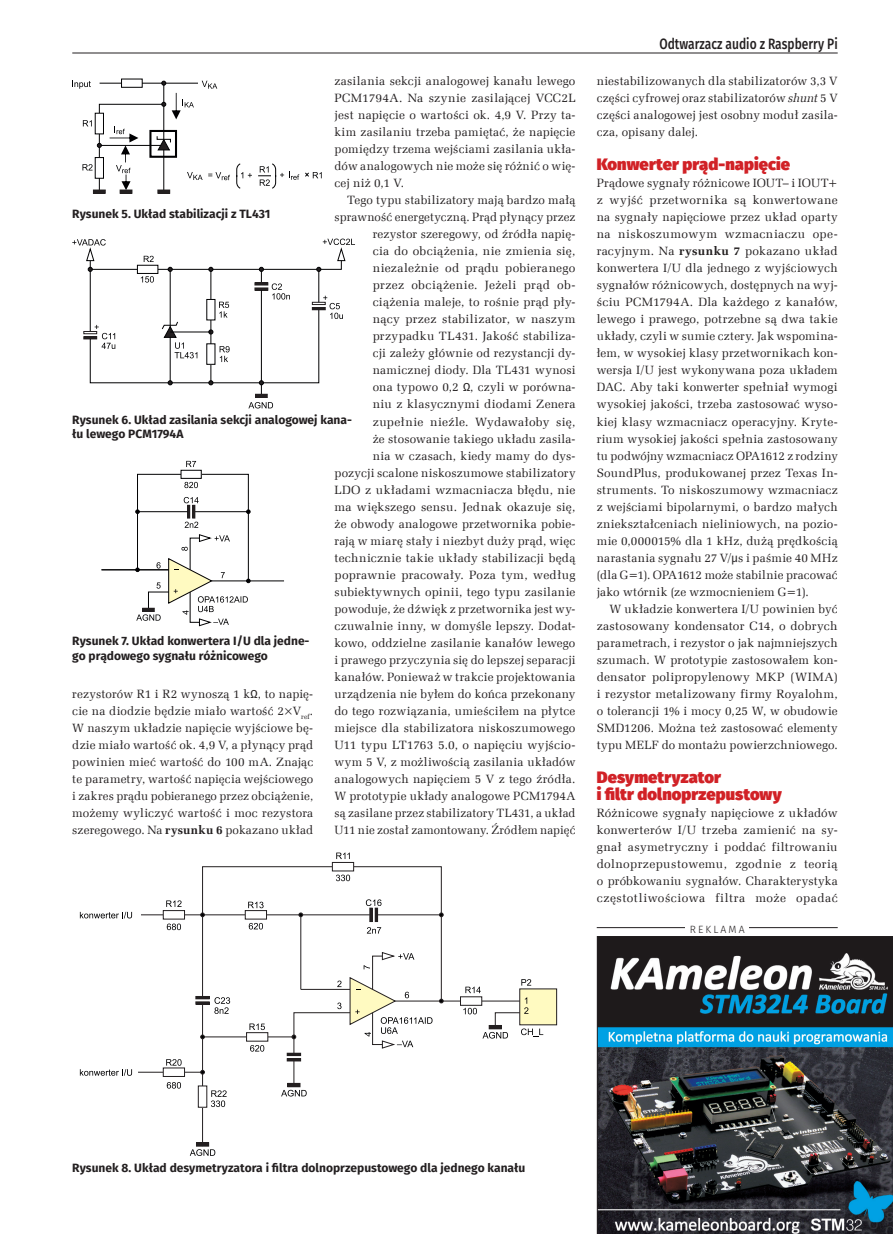
<style>
.page{position:relative;width:893px;height:1234px;background:#fff}
.page>*{position:absolute;margin:0;border:0;box-sizing:border-box;transform-origin:0 0}
._3_Srodtytul{font:900 16.5px/17px "Fira Sans";letter-spacing:.005em;color:#d12126}
.t1{font:500 15px "Fira Sans";color:#231f20;scale:.8 1}
._1_Body{font:12px/17px "Zapf Ellipt EU";letter-spacing:.015em;color:#231f20;text-align:justify}
._4_Podpis{font:700 12px/14.4px "Fira Sans";color:#231f20}
.t2{font:300 10.5px "Fira Sans";letter-spacing:.2em;color:#231f20}
.s1{font-family:"Liberation Mono"}
.s2{font-weight:700}
.s3{font-style:italic}
.s4{font-family:"Fira Sans"}
</style>
<div class="page">
<hr style="left:72px;top:53px;width:766px;height:1px;background:#231f20">
<div style="left:93px;top:189px;width:13px;height:5px;border:1px solid #231f20"></div>
<div style="left:120px;top:189px;width:12px;height:5px;border:1px solid #231f20"></div>
<div style="left:157px;top:189px;width:13px;height:5px;border:1px solid #231f20"></div>
<svg style="left:72px;top:81px;width:158px;height:112px"></svg>
<svg style="left:236px;top:163px;width:16px;height:26px"></svg>
<svg style="left:258px;top:163px;width:64px;height:26px"></svg>
<svg style="left:186px;top:461px;width:10px;height:6px"></svg>
<hr style="left:212px;top:580px;width:72px;height:1px;background:#000002">
<hr style="left:101px;top:569px;width:68px;height:1px;background:#000002">
<div style="left:181px;top:470px;width:21px;height:8px;border:1px solid #000002"></div>
<svg style="left:135px;top:473px;width:116px;height:153px"></svg>
<hr style="left:597px;top:927px;width:241px;height:1px;background:#231f20">
<div style="left:685px;top:918px;width:64px;height:17px;background:#fff"></div>
<svg style="left:597px;top:936px;width:296px;height:297px;background:#3c484f"></svg>
<hr style="left:261px;top:290px;width:1px;height:107px;background:#000002">
<svg style="left:72px;top:238px;width:283px;height:147px"></svg>
<svg style="left:248px;top:394px;width:25px;height:14px"></svg>
<svg style="left:336px;top:852px;width:14px;height:6px"></svg>
<hr style="left:395px;top:1000px;width:125px;height:1px;background:#231f20">
<hr style="left:141px;top:914px;width:229px;height:1px;background:#231f20">
<div style="left:332px;top:861px;width:22px;height:10px;border:1px solid #231f20"></div>
<hr style="left:202px;top:1002px;width:1px;height:143px;background:#231f20">
<hr style="left:138px;top:1071px;width:66px;height:1px;background:#231f20">
<svg style="left:190px;top:1142px;width:25px;height:13px"></svg>
<div style="left:520px;top:988px;width:37px;height:36px;background:#fffac1"></div>
<div style="left:519px;top:988px;width:38px;height:36px;border:1px solid #231f20"></div>
<svg style="left:165px;top:911px;width:18px;height:4px"></svg>
<div style="left:163px;top:909px;width:22px;height:10px;border:1px solid #231f20"></div>
<div style="left:460px;top:996px;width:22px;height:9px;background:#fff"></div>
<div style="left:460px;top:996px;width:22px;height:9px;border:1px solid #231f20"></div>
<svg style="left:166px;top:900px;width:16px;height:6px"></svg>
<svg style="left:167px;top:923px;width:14px;height:6px"></svg>
<svg style="left:463px;top:979px;width:80px;height:59px"></svg>
<svg style="left:80px;top:911px;width:52px;height:7px"></svg>
<div style="left:163px;top:1067px;width:22px;height:9px;background:#fff"></div>
<div style="left:198px;top:1085px;width:9px;height:22px;border:1px solid #231f20"></div>
<svg style="left:166px;top:1059px;width:16px;height:6px"></svg>
<svg style="left:167px;top:1082px;width:14px;height:6px"></svg>
<svg style="left:196px;top:865px;width:248px;height:241px"></svg>
<svg style="left:80px;top:1069px;width:52px;height:6px"></svg>
<p class="_1_Body" style="left:334px;top:73px;width:242px">zasilania sekcji analogowej kanału lewego PCM1794A. Na szynie zasilającej VCC2L jest napięcie o wartości ok. 4,9 V. Przy ta&shy;kim zasilaniu trzeba pamiętać, że napięcie pomiędzy trzema wejściami zasilania ukła&shy;dów analogowych nie może się różnić o wię&shy;cej niż 0,1 V.</p>
<p class="_1_Body" style="left:334px;top:192px;width:242px;text-align:right">Tego typu stabilizatory mają bardzo małą sprawność energetyczną. Prąd płynący przez rezystor szeregowy, od źródła napię-<br>cia do obciążenia, nie zmienia się, niezależnie od prądu pobieranego<br>przez obciążenie. Jeżeli prąd ob&shy;ciążenia maleje, to rośnie prąd pły-<br>nący przez stabilizator, w naszym przypadku TL431. Jakość stabiliza-<br>cji zależy głównie od rezystancji dy&shy;namicznej diody. Dla TL431 wynosi<br>ona typowo 0,2 <span class="s1">Ω</span>, czyli w porówna-<br>niu z klasycznymi diodami Zenera zupełnie nieźle. Wydawałoby się,<br>że stosowanie takiego układu zasila-<br>nia w czasach, kiedy mamy do dys&shy;pozycji scalone niskoszumowe stabilizatory LDO z układami wzmacniacza błędu, nie ma większego sensu. Jednak okazuje się, że obwody analogowe przetwornika pobie&shy;rają w miarę stały i niezbyt duży prąd, więc technicznie takie układy stabilizacji będą poprawnie pracowały. Poza tym, według subiektywnych opinii, tego typu zasilanie powoduje, że dźwięk z przetwornika jest wy&shy;czuwalnie inny, w domyśle lepszy. Dodat&shy;kowo, oddzielne zasilanie kanałów lewego i prawego przyczynia się do lepszej separacji kanałów. Ponieważ w trakcie projektowania urządzenia nie byłem do końca przekonany do tego rozwiązania, umieściłem na płytce miejsce dla stabilizatora niskoszumowego U11 typu LT1763 5.0, o napięciu wyjścio&shy;wym 5 V, z możliwością zasilania układów analogowych napięciem 5 V z tego źródła.<br>W prototypie układy analogowe PCM1794A są zasilane przez stabilizatory TL431, a układ U11 nie został zamontowany. Źródłem napięć</p>
<p class="_4_Podpis" style="left:72px;top:206px;width:200px">Rysunek 5. Układ stabilizacji z TL431</p>
<p class="_4_Podpis" style="left:72px;top:411px;width:281px">Rysunek 6. Układ zasilania sekcji analogowej kana&shy;łu lewego PCM1794A</p>
<p class="_4_Podpis" style="left:72px;top:632px;width:239px">Rysunek 7. Układ konwertera I/U dla jedne&shy;go prądowego sygnału różnicowego</p>
<p class="_1_Body" style="left:72px;top:685px;width:242px">rezystorów R1 i R2 wynoszą 1 k<span class="s1">Ω</span>, to napię&shy;cie na diodzie będzie miało wartość 2×V<sub>ref</sub>.<br>W naszym układzie napięcie wyjściowe bę&shy;dzie miało wartość ok. 4,9 V, a płynący prąd powinien mieć wartość do 100 mA. Znając te parametry, wartość napięcia wejściowego i zakres prądu pobieranego przez obciążenie, możemy wyliczyć wartość i moc rezystora szeregowego. Na <span class="s2">rysunku 6</span> pokazano układ</p>
<p class="t1" style="left:659px;top:32px;width:224px">Odtwarzacz audio z Raspberry Pi</p>
<p class="_1_Body" style="left:597px;top:73px;width:242px">niestabilizowanych dla stabilizatorów 3,3 V części cyfrowej oraz stabilizatorów <span class="s3">shunt</span> 5 V części analogowej jest osobny moduł zasila&shy;cza, opisany dalej.</p>
<p class="_3_Srodtytul" style="left:597px;top:154px;width:195px">Konwerter prąd-napięcie</p>
<p class="_1_Body" style="left:597px;top:175px;width:242px">Prądowe sygnały różnicowe IOUT– i IOUT+ z wyjść przetwornika są konwertowane na sygnały napięciowe przez układ oparty na niskoszumowym wzmacniaczu ope&shy;racyjnym. Na <span class="s2">rysunku 7</span> pokazano układ konwertera I/U dla jednego z wyjściowych sygnałów różnicowych, dostępnych na wyj&shy;ściu PCM1794A. Dla każdego z kanałów, lewego i prawego, potrzebne są dwa takie układy, czyli w sumie cztery. Jak wspomina&shy;łem, w wysokiej klasy przetwornikach kon&shy;wersja I/U jest wykonywana poza układem DAC. Aby taki konwerter spełniał wymogi wysokiej jakości, trzeba zastosować wyso&shy;kiej klasy wzmacniacz operacyjny. Kryte&shy;rium wysokiej jakości spełnia zastosowany tu podwójny wzmacniacz OPA1612 z rodziny SoundPlus, produkowanej przez Texas In&shy;struments. To niskoszumowy wzmacniacz z wejściami bipolarnymi, o bardzo małych zniekształceniach nieliniowych, na pozio&shy;mie 0,000015% dla 1 kHz, dużą prędkością narastania sygnału 27 V/<span class="s4">μ</span>s i paśmie 40 MHz (dla G=1). OPA1612 może stabilnie pracować jako wtórnik (ze wzmocnieniem G=1).</p>
<p class="_1_Body" style="left:597px;top:600px;width:242px;text-indent:13px">W układzie konwertera I/U powinien być zastosowany kondensator C14, o dobrych parametrach, i rezystor o jak najmniejszych szumach. W prototypie zastosowałem kon&shy;densator polipropylenowy MKP (WIMA) i rezystor metalizowany firmy Royalohm, o tolerancji 1% i mocy 0,25 W, w obudowie SMD1206. Można też zastosować elementy typu MELF do montażu powierzchniowego.</p>
<p class="_3_Srodtytul" style="left:597px;top:766px;width:187px">Desymetryzator<br>i filtr dolnoprzepustowy</p>
<p class="_1_Body" style="left:597px;top:804px;width:242px">Różnicowe sygnały napięciowe z układów konwerterów I/U trzeba zamienić na sy&shy;gnał asymetryczny i poddać filtrowaniu dolnoprzepustowemu, zgodnie z teorią o próbkowaniu sygnałów. Charakterystyka częstotliwościowa filtra może opadać</p>
<p class="t2" style="left:690px;top:921px;width:56px">REKLAMA</p>
<p class="_4_Podpis" style="left:72px;top:1158px;width:455px">Rysunek 8. Układ desymetryzatora i filtra dolnoprzepustowego dla jednego kanału</p>
</div>
